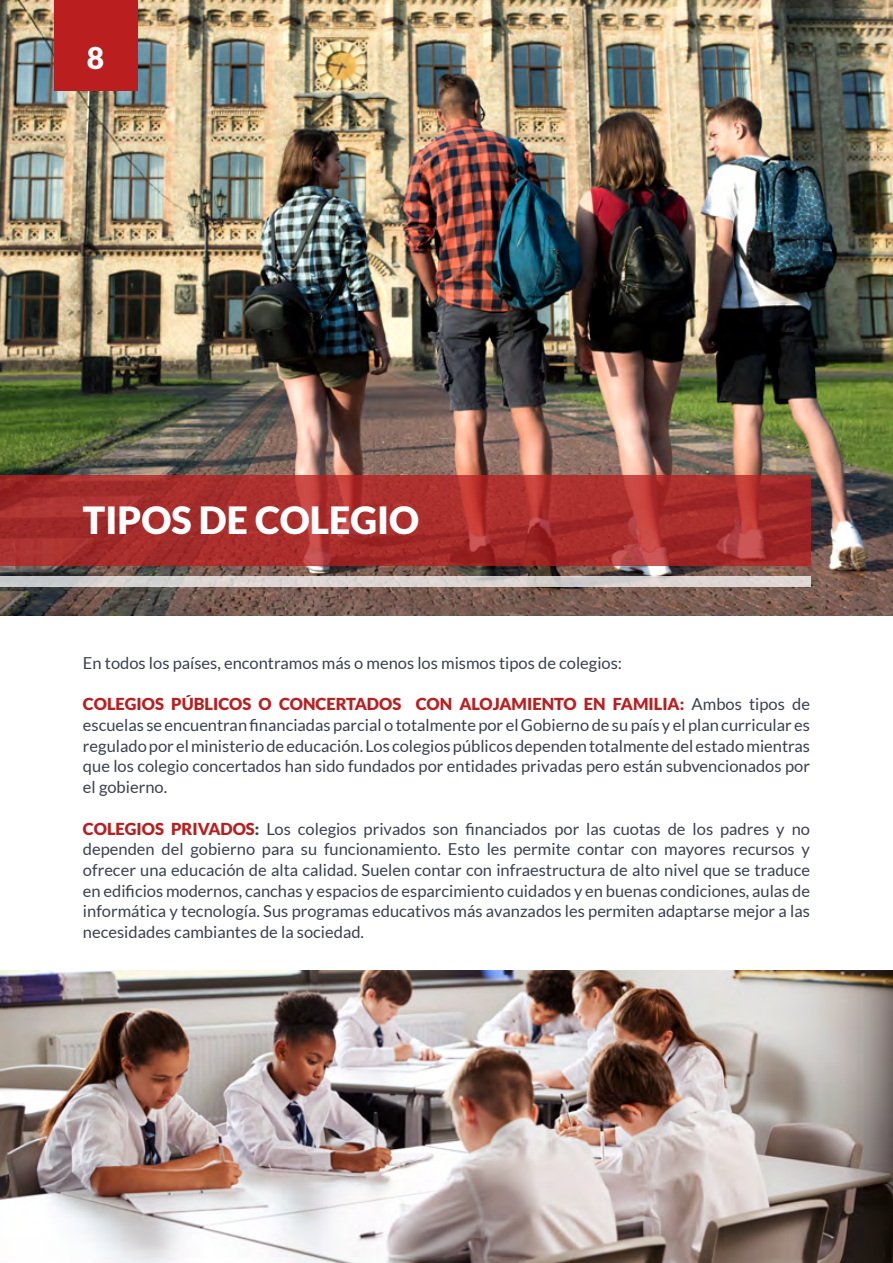
<style>
.page{position:relative;width:893px;height:1263px;background:#fff}
.page>*{position:absolute;margin:0;border:0;box-sizing:border-box;transform-origin:0 0}
.t1{font:900 37.5px "Lato";color:#fff}
.t2{font:900 30px "Lato";color:#fff}
.t3{font:16.5px/20.7px "Lato";color:#3b3f50;text-align:justify}
.s1{font-weight:900;color:#bb1e1f}
.s2{font-weight:900}
</style>
<div class="page">
<img style="left:0;top:0;width:893px;height:615px">
<svg style="left:0;top:476px;width:810px;height:90px;background:#a92e2d"></svg>
<svg style="left:0;top:576px;width:810px;height:11px;background:#d7d2d0"></svg>
<img style="left:0;top:971px;width:893px;height:292px">
<div style="left:54px;top:0;width:83px;height:90px;background:#bb1e1f"></div>
<h2 class="t2" style="left:87px;top:41px;width:19px">8</h2>
<h1 class="t1" style="left:83px;top:498px;width:338px">TIPOS DE COLEGIO</h1>
<p class="t3" style="left:83px;top:652px;width:541px">En todos los países, encontramos más o menos los mismos tipos de colegios:</p>
<p class="t3" style="left:83px;top:694px;width:729px"><span class="s1">COLEGIOS PÚBLICOS O CONCERTADOS CON ALOJAMIENTO EN FAMILIA:</span> Ambos tipos de escuelas se encuentran financiadas parcial o totalmente por el Gobierno de su país y el plan curricular es regulado por el ministerio de educación. Los colegios públicos dependen totalmente del estado mientras que los colegio concertados han sido fundados por entidades privadas pero están subvencionados por el gobierno.</p>
<p class="t3" style="left:83px;top:818px;width:729px"><span class="s1">COLEGIOS PRIVADOS</span><span class="s2">:</span> Los colegios privados son financiados por las cuotas de los padres y no dependen del gobierno para su funcionamiento. Esto les permite contar con mayores recursos y ofrecer una educación de alta calidad. Suelen contar con infraestructura de alto nivel que se traduce en edificios modernos, canchas y espacios de esparcimiento cuidados y en buenas condiciones, aulas de informática y tecnología. Sus programas educativos más avanzados les permiten adaptarse mejor a las necesidades cambiantes de la sociedad.</p>
</div>
